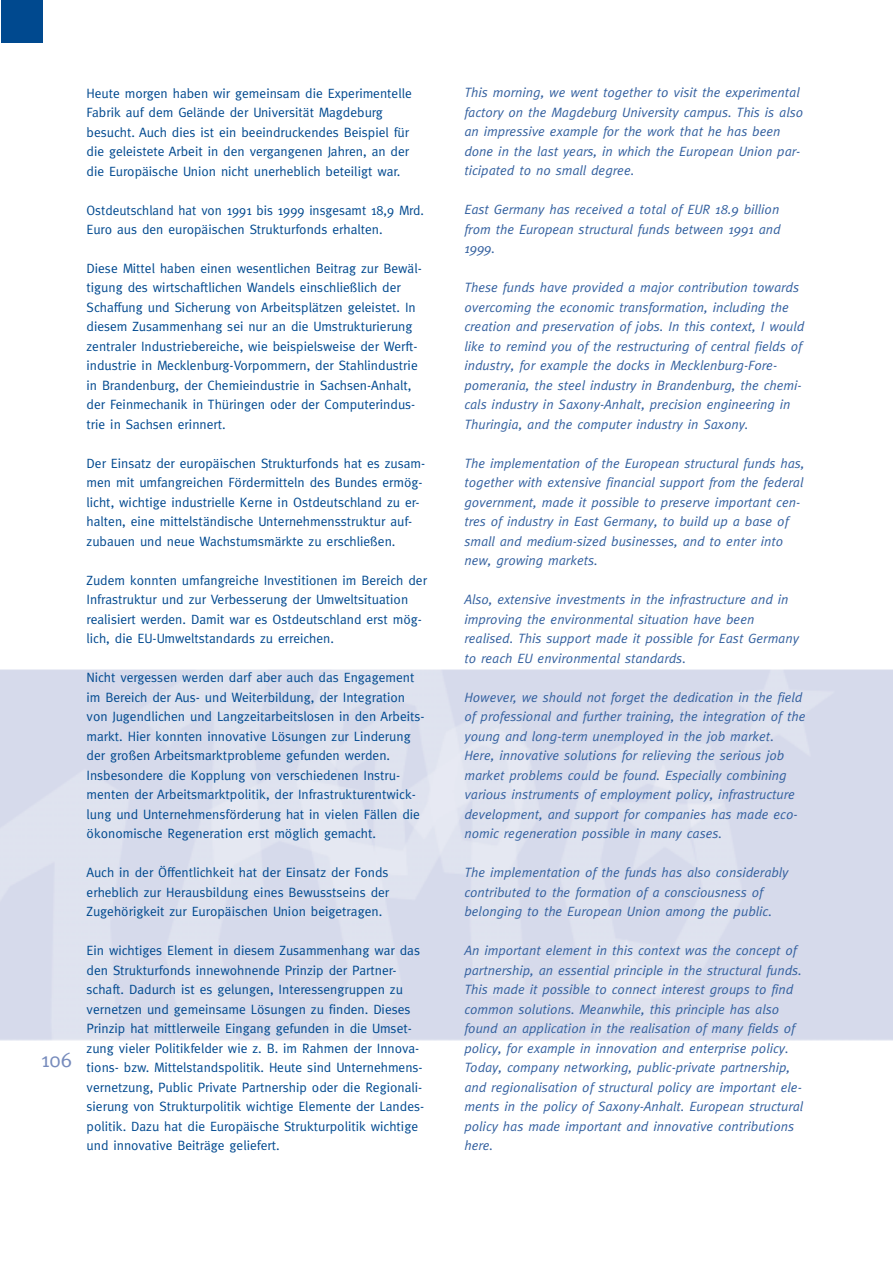
<style>
.page{position:relative;width:893px;height:1263px;background:#fff}
.page>*{position:absolute;margin:0;border:0;box-sizing:border-box;transform-origin:0 0}
.t1{font:21px "Meta";color:#768bbc}
.t2{font:13.5px/19.5px "Meta";color:#00498f}
.t3{font:italic 13.5px/19.5px "Meta";color:#33609f}
</style>
<div class="page">
<div style="left:1px;top:0;width:42px;height:43px;background:#00498f"></div>
<h1 class="t1" style="left:41px;top:1052px;width:32px">106</h1>
<p class="t2" style="left:87px;top:84px;width:327px">Heute morgen haben wir gemeinsam die Experimentelle Fabrik auf dem Gelände der Universität Magdeburg besucht. Auch dies ist ein beeindruckendes Beispiel für die geleistete Arbeit in den vergangenen Jahren, an der die Europäische Union nicht unerheblich beteiligt war.</p>
<p class="t2" style="left:87px;top:201px;width:339px">Ostdeutschland hat von 1991 bis 1999 insgesamt 18,9 Mrd.<br>Euro aus den europäischen Strukturfonds erhalten.</p>
<p class="t2" style="left:87px;top:260px;width:337px">Diese Mittel haben einen wesentlichen Beitrag zur Bewäl&shy;tigung des wirtschaftlichen Wandels einschließlich der Schaffung und Sicherung von Arbeitsplätzen geleistet. In diesem Zusammenhang sei nur an die Umstrukturierung zentraler Industriebereiche, wie beispielsweise der Werft&shy;industrie in Mecklenburg-Vorpommern, der Stahlindustrie in Brandenburg, der Chemieindustrie in Sachsen-Anhalt, der Feinmechanik in Thüringen oder der Computerindus&shy;trie in Sachsen erinnert.</p>
<p class="t2" style="left:87px;top:455px;width:340px">Der Einsatz der europäischen Strukturfonds hat es zusam&shy;men mit umfangreichen Fördermitteln des Bundes ermög&shy;licht, wichtige industrielle Kerne in Ostdeutschland zu er&shy;halten, eine mittelständische Unternehmensstruktur auf&shy;zubauen und neue Wachstumsmärkte zu erschließen.</p>
<p class="t2" style="left:87px;top:572px;width:342px">Zudem konnten umfangreiche Investitionen im Bereich der Infrastruktur und zur Verbesserung der Umweltsituation realisiert werden. Damit war es Ostdeutschland erst mög&shy;lich, die EU-Umweltstandards zu erreichen.</p>
<p class="t2" style="left:87px;top:669px;width:339px">Nicht vergessen werden darf aber auch das Engagement im Bereich der Aus- und Weiterbildung, der Integration von Jugendlichen und Langzeitarbeitslosen in den Arbeits&shy;markt. Hier konnten innovative Lösungen zur Linderung der großen Arbeitsmarktprobleme gefunden werden.<br>Insbesondere die Kopplung von verschiedenen Instru&shy;menten der Arbeitsmarktpolitik, der Infrastrukturentwick&shy;lung und Unternehmensförderung hat in vielen Fällen die ökonomische Regeneration erst möglich gemacht.</p>
<p class="t2" style="left:87px;top:864px;width:304px;text-align:justify">Auch in der Öffentlichkeit hat der Einsatz der Fonds erheblich zur Herausbildung eines Bewusstseins der Zugehörigkeit zur Europäischen Union beigetragen.</p>
<p class="t2" style="left:87px;top:942px;width:339px">Ein wichtiges Element in diesem Zusammenhang war das den Strukturfonds innewohnende Prinzip der Partner&shy;schaft. Dadurch ist es gelungen, Interessengruppen zu vernetzen und gemeinsame Lösungen zu finden. Dieses Prinzip hat mittlerweile Eingang gefunden in die Umset&shy;zung vieler Politikfelder wie z. B. im Rahmen der Innova&shy;tions- bzw. Mittelstandspolitik. Heute sind Unternehmens&shy;vernetzung, Public Private Partnership oder die Regionali&shy;sierung von Strukturpolitik wichtige Elemente der Landes&shy;politik. Dazu hat die Europäische Strukturpolitik wichtige und innovative Beiträge geliefert.</p>
<p class="t3" style="left:464px;top:84px;width:340px">This morning, we went together to visit the experimental factory on the Magdeburg University campus. This is also an impressive example for the work that he has been done in the last years, in which the European Union par&shy;ticipated to no small degree.</p>
<p class="t3" style="left:464px;top:201px;width:318px;text-align:justify">East Germany has received a total of EUR 18.9 billion from the European structural funds between 1991 and 1999.</p>
<p class="t3" style="left:464px;top:279px;width:341px">These funds have provided a major contribution towards overcoming the economic transformation, including the creation and preservation of jobs. In this context, I would like to remind you of the restructuring of central fields of industry, for example the docks in Mecklenburg-Fore&shy;pomerania, the steel industry in Brandenburg, the chemi&shy;cals industry in Saxony-Anhalt, precision engineering in Thuringia, and the computer industry in Saxony.</p>
<p class="t3" style="left:464px;top:455px;width:341px">The implementation of the European structural funds has, together with extensive financial support from the federal government, made it possible to preserve important cen&shy;tres of industry in East Germany, to build up a base of small and medium-sized businesses, and to enter into new, growing markets.</p>
<p class="t3" style="left:464px;top:591px;width:336px">Also, extensive investments in the infrastructure and in improving the environmental situation have been realised. This support made it possible for East Germany to reach EU environmental standards.</p>
<p class="t3" style="left:464px;top:689px;width:342px">However, we should not forget the dedication in the field of professional and further training, the integration of the young and long-term unemployed in the job market.<br>Here, innovative solutions for relieving the serious job market problems could be found. Especially combining various instruments of employment policy, infrastructure development, and support for companies has made eco&shy;nomic regeneration possible in many cases.</p>
<p class="t3" style="left:464px;top:864px;width:325px">The implementation of the funds has also considerably contributed to the formation of a consciousness of belonging to the European Union among the public.</p>
<p class="t3" style="left:464px;top:942px;width:340px">An important element in this context was the concept of partnership, an essential principle in the structural funds.<br>This made it possible to connect interest groups to find common solutions. Meanwhile, this principle has also found an application in the realisation of many fields of policy, for example in innovation and enterprise policy.<br>Today, company networking, public-private partnership, and regionalisation of structural policy are important ele&shy;ments in the policy of Saxony-Anhalt. European structural policy has made important and innovative contributions here.</p>
</div>
